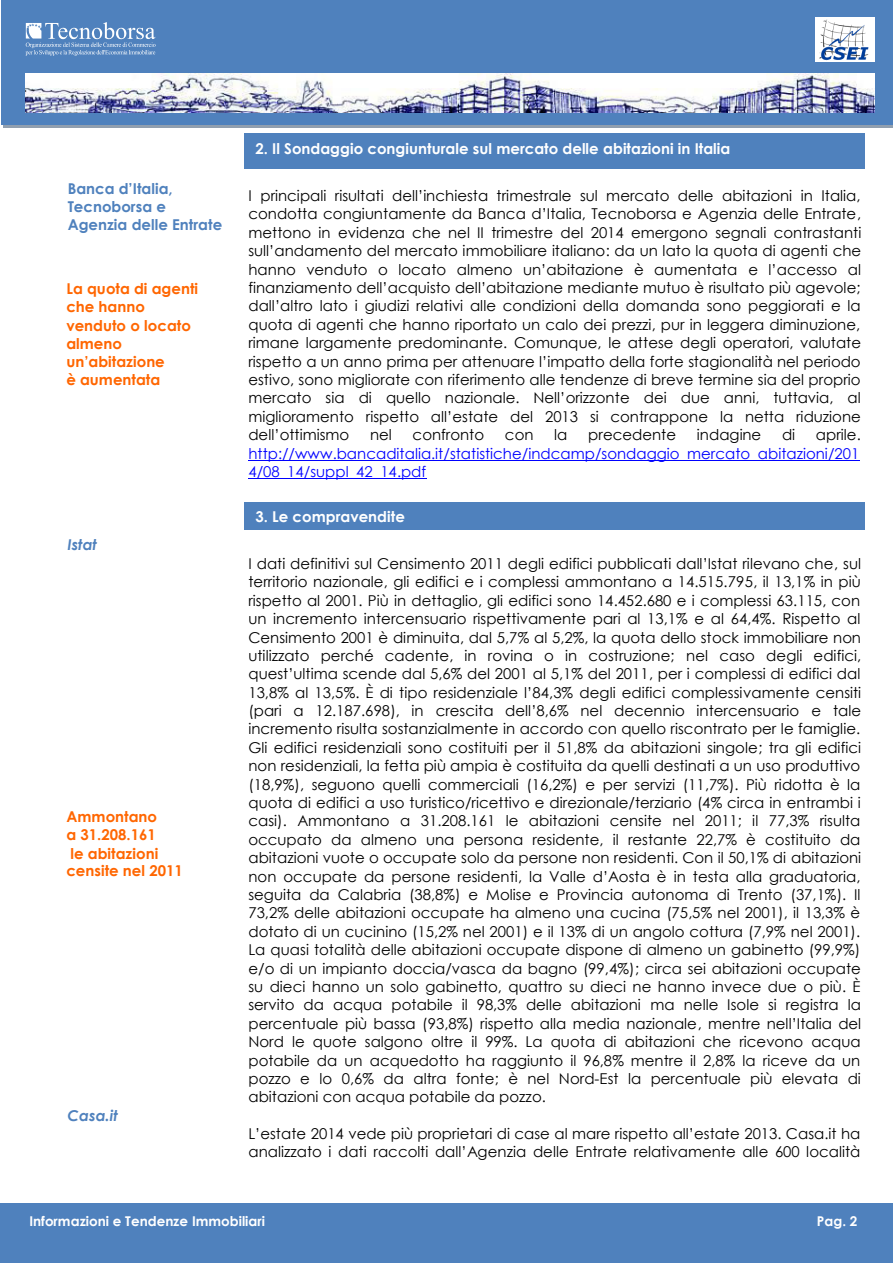
<style>
.page{position:relative;width:893px;height:1263px;background:#fff}
.page>*{position:absolute;margin:0;border:0;box-sizing:border-box;transform-origin:0 0}
.t1{font:15px/18.5px "Century Gothic";letter-spacing:.005em;color:#000;text-align:justify}
.t2{font:700 15px/18.3px "Century Gothic";color:#f60}
.t3{font:15px/18.3px "Century Gothic";letter-spacing:.005em;color:#00f}
.t4{font:700 15px "Century Gothic";color:#fff}
.t5{font:700 15px/18.1px "Century Gothic";color:#4f81bd}
.t6{font:italic 700 15px "Century Gothic";color:#4f81bd}
.t7{font:700 13.5px "Century Gothic";color:#fff}
</style>
<div class="page">
<div style="left:0;top:1204px;width:893px;height:59px;background:#4f81bd"></div>
<div style="left:3px;top:1px;width:890px;height:126px;background:#243f60;opacity:.5"></div>
<div style="left:2px;top:0;width:891px;height:124px;background:#4f81bd"></div>
<img style="left:815px;top:18px;width:60px;height:44px">
<img style="left:25px;top:73px;width:850px;height:40px">
<svg style="left:26px;top:22px;width:130px;height:34px"></svg>
<div style="left:245px;top:502px;width:620px;height:27px;background:#4f81bd"></div>
<div style="left:245px;top:134px;width:620px;height:35px;background:#4f81bd"></div>
<hr style="left:248px;top:460px;width:612px;height:1px;background:#00f">
<hr style="left:248px;top:478px;width:179px;height:1px;background:#00f">
<p class="t5" style="left:68px;top:179px;width:156px">Banca d’Italia,<br>Tecnoborsa e<br>Agenzia delle Entrate</p>
<p class="t2" style="left:66px;top:280px;width:133px">La quota di agenti che hanno venduto o locato almeno un’abitazione<br>è aumentata</p>
<p class="t6" style="left:68px;top:536px;width:31px">Istat</p>
<p class="t2" style="left:66px;top:808px;width:118px">Ammontano<br>a 31.208.161<br>le abitazioni censite nel 2011</p>
<p class="t6" style="left:68px;top:1107px;width:52px">Casa.it</p>
<p class="t4" style="left:255px;top:142px;width:476px">2. Il Sondaggio congiunturale sul mercato delle abitazioni in Italia</p>
<p class="t1" style="left:248px;top:186px;width:614px">I principali risultati dell’inchiesta trimestrale sul mercato delle abitazioni in Italia, condotta congiuntamente da Banca d’Italia, Tecnoborsa e Agenzia delle Entrate, mettono in evidenza che nel II trimestre del 2014 emergono segnali contrastanti sull’andamento del mercato immobiliare italiano: da un lato la quota di agenti che hanno venduto o locato almeno un’abitazione è aumentata e l’accesso al finanziamento dell’acquisto dell’abitazione mediante mutuo è risultato più agevole; dall’altro lato i giudizi relativi alle condizioni della domanda sono peggiorati e la quota di agenti che hanno riportato un calo dei prezzi, pur in leggera diminuzione, rimane largamente predominante. Comunque, le attese degli operatori, valutate rispetto a un anno prima per attenuare l’impatto della forte stagionalità nel periodo estivo, sono migliorate con riferimento alle tendenze di breve termine sia del proprio mercato sia di quello nazionale. Nell’orizzonte dei due anni, tuttavia, al miglioramento rispetto all’estate del 2013 si contrappone la netta riduzione dell’ottimismo</p>
<p class="t1" style="left:370px;top:425px;width:23px">nel</p>
<p class="t1" style="left:413px;top:425px;width:73px">confronto</p>
<p class="t1" style="left:505px;top:425px;width:30px">con</p>
<p class="t1" style="left:554px;top:425px;width:15px">la</p>
<p class="t1" style="left:588px;top:425px;width:89px">precedente</p>
<p class="t1" style="left:697px;top:425px;width:66px">indagine</p>
<p class="t1" style="left:782px;top:425px;width:15px">di</p>
<p class="t1" style="left:816px;top:425px;width:46px">aprile.</p>
<p class="t3" style="left:248px;top:445px;width:612px">http://www.bancaditalia.it/statistiche/indcamp/sondaggio_mercato_abitazioni/201<br>4/08_14/suppl_42_14.pdf</p>
<p class="t4" style="left:255px;top:510px;width:151px">3. Le compravendite</p>
<p class="t1" style="left:248px;top:555px;width:614px">I dati definitivi sul Censimento 2011 degli edifici pubblicati dall’Istat rilevano che, sul territorio nazionale, gli edifici e i complessi ammontano a 14.515.795, il 13,1% in più rispetto al 2001. Più in dettaglio, gli edifici sono 14.452.680 e i complessi 63.115, con un incremento intercensuario rispettivamente pari al 13,1% e al 64,4%. Rispetto al Censimento 2001 è diminuita, dal 5,7% al 5,2%, la quota dello stock immobiliare non utilizzato perché cadente, in rovina o in costruzione; nel caso degli edifici, quest’ultima scende dal 5,6% del 2001 al 5,1% del 2011, per i complessi di edifici dal 13,8% al 13,5%. È di tipo residenziale l’84,3% degli edifici complessivamente censiti (pari a 12.187.698), in crescita dell’8,6% nel decennio intercensuario e tale incremento risulta sostanzialmente in accordo con quello riscontrato per le famiglie.<br>Gli edifici residenziali sono costituiti per il 51,8% da abitazioni singole; tra gli edifici non residenziali, la fetta più ampia è costituita da quelli destinati a un uso produttivo (18,9%), seguono quelli commerciali (16,2%) e per servizi (11,7%). Più ridotta è la quota di edifici a uso turistico/ricettivo e direzionale/terziario (4% circa in entrambi i casi). Ammontano a 31.208.161 le abitazioni censite nel 2011; il 77,3% risulta occupato da almeno una persona residente, il restante 22,7% è costituito da abitazioni vuote o occupate solo da persone non residenti. Con il 50,1% di abitazioni non occupate da persone residenti, la Valle d’Aosta è in testa alla graduatoria, seguita da Calabria (38,8%) e Molise e Provincia autonoma di Trento (37,1%). Il 73,2% delle abitazioni occupate ha almeno una cucina (75,5% nel 2001), il 13,3% è dotato di un cucinino (15,2% nel 2001) e il 13% di un angolo cottura (7,9% nel 2001).<br>La quasi totalità delle abitazioni occupate dispone di almeno un gabinetto (99,9%) e/o di un impianto doccia/vasca da bagno (99,4%); circa sei abitazioni occupate su dieci hanno un solo gabinetto, quattro su dieci ne hanno invece due o più. È servito da acqua potabile il 98,3% delle abitazioni ma nelle Isole si registra la percentuale più bassa (93,8%) rispetto alla media nazionale, mentre nell’Italia del Nord le quote salgono oltre il 99%. La quota di abitazioni che ricevono acqua potabile da un acquedotto ha raggiunto il 96,8% mentre il 2,8% la riceve da un pozzo e lo 0,6% da altra fonte; è nel Nord-Est la percentuale più elevata di abitazioni con acqua potabile da pozzo.</p>
<p class="t1" style="left:248px;top:1124px;width:614px">L’estate 2014 vede più proprietari di case al mare rispetto all’estate 2013. Casa.it ha analizzato i dati raccolti dall’Agenzia delle Entrate relativamente alle 600 località</p>
<p class="t7" style="left:29px;top:1215px;width:237px">Informazioni e Tendenze Immobiliari</p>
<p class="t7" style="left:817px;top:1215px;width:42px">Pag. 2</p>
</div>
